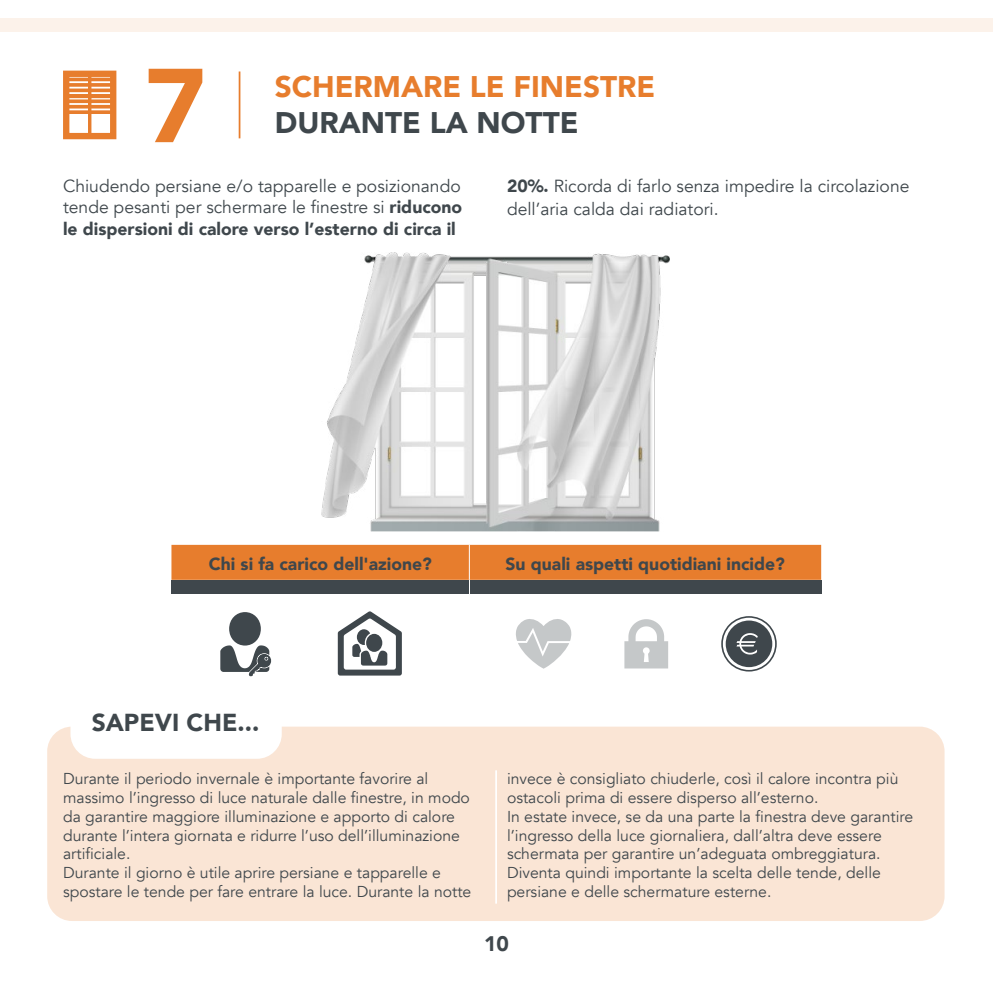
<style>
.page{position:relative;width:993px;height:993px;background:#fff}
.page>*{position:absolute;margin:0;border:0;box-sizing:border-box;transform-origin:0 0}
.t1{font:900 103.6px "Avenir";color:#e77d2d}
.t2{font:900 29.75px "Avenir";color:#e77d2d}
.t3{font:900 29.75px "Avenir";color:#3f474c}
.t4{font:900 24.5px "Avenir";color:#3f474c}
.t5{font:900 21px "Avenir";color:#3f474c}
.t6{font:17.5px/21px "Avenir";color:#3f474c;text-align:justify}
.t7{font:900 17.5px "Avenir";color:#3f474c}
.t8{font:15.75px/18.9px "Avenir";color:#3f474c}
.s1{font-weight:900}
</style>
<div class="page">
<div style="left:0;top:19px;width:992px;height:13px;background:#fcf2ea"></div>
<hr style="left:238px;top:71px;width:2px;height:67px;background:#e77d2d">
<svg style="left:992px;top:19px;width:1px;height:13px"></svg>
<div style="left:63px;top:71px;width:53px;height:68px;border:6px solid #e77d2d"></div>
<hr style="left:88px;top:72px;width:3px;height:65px;background:#e77d2d">
<svg style="left:63px;top:76px;width:54px;height:40px"></svg>
<div style="left:47px;top:726px;width:897px;height:194px;background:#fae5d5;border-radius:25px"></div>
<hr style="left:495px;top:770px;width:2px;height:133px;background:#fff">
<div style="left:70px;top:691px;width:212px;height:67px;background:#fff;border-radius:25px"></div>
<div style="left:171px;top:544px;width:649px;height:35px;background:#e77d2d"></div>
<hr style="left:469px;top:544px;width:1px;height:35px;background:#fff">
<div style="left:171px;top:580px;width:298px;height:13px;background:#3f474c"></div>
<svg style="left:220px;top:612px;width:52px;height:64px"></svg>
<svg style="left:338px;top:611px;width:64px;height:64px"></svg>
<svg style="left:516px;top:619px;width:55px;height:49px"></svg>
<svg style="left:624px;top:619px;width:44px;height:49px"></svg>
<svg style="left:721px;top:616px;width:55px;height:55px"></svg>
<div style="left:469px;top:580px;width:352px;height:13px;background:#3f474c"></div>
<img style="left:322px;top:252px;width:347px;height:280px">
<h1 class="t1" style="left:145px;top:17px;width:63px">7</h1>
<h2 class="t2" style="left:275px;top:61px;width:382px">SCHERMARE LE FINESTRE</h2>
<h2 class="t3" style="left:275px;top:97px;width:305px">DURANTE LA NOTTE</h2>
<p class="t6" style="left:63px;top:176px;width:400px">Chiudendo persiane e/o tapparelle e posizionando tende pesanti per schermare le finestre si <span class="s1">riducono le dispersioni di calore verso l’esterno di circa il</span></p>
<p class="t6" style="left:507px;top:175px;width:404px;line-height:22.8px"><span class="s1">20%.</span> Ricorda di farlo senza impedire la circolazione dell’aria calda dai radiatori.</p>
<p class="t7" style="left:209px;top:548px;width:224px">Chi si fa carico dell'azione?</p>
<p class="t7" style="left:505px;top:548px;width:281px">Su quali aspetti quotidiani incide?</p>
<h3 class="t4" style="left:92px;top:701px;width:169px">SAPEVI CHE...</h3>
<p class="t8" style="left:63px;top:769px;width:409px">Durante il periodo invernale è importante favorire al massimo l’ingresso di luce naturale dalle finestre, in modo da garantire maggiore illuminazione e apporto di calore durante l’intera giornata e ridurre l’uso dell’illuminazione artificiale.<br>Durante il giorno è utile aprire persiane e tapparelle e spostare le tende per fare entrare la luce. Durante la notte</p>
<p class="t8" style="left:507px;top:769px;width:407px">invece è consigliato chiuderle, così il calore incontra più ostacoli prima di essere disperso all’esterno.<br>In estate invece, se da una parte la finestra deve garantire l’ingresso della luce giornaliera, dall’altra deve essere schermata per garantire un’adeguata ombreggiatura.<br>Diventa quindi importante la scelta delle tende, delle persiane e delle schermature esterne.</p>
<h3 class="t5" style="left:484px;top:925px;width:26px">10</h3>
</div>
